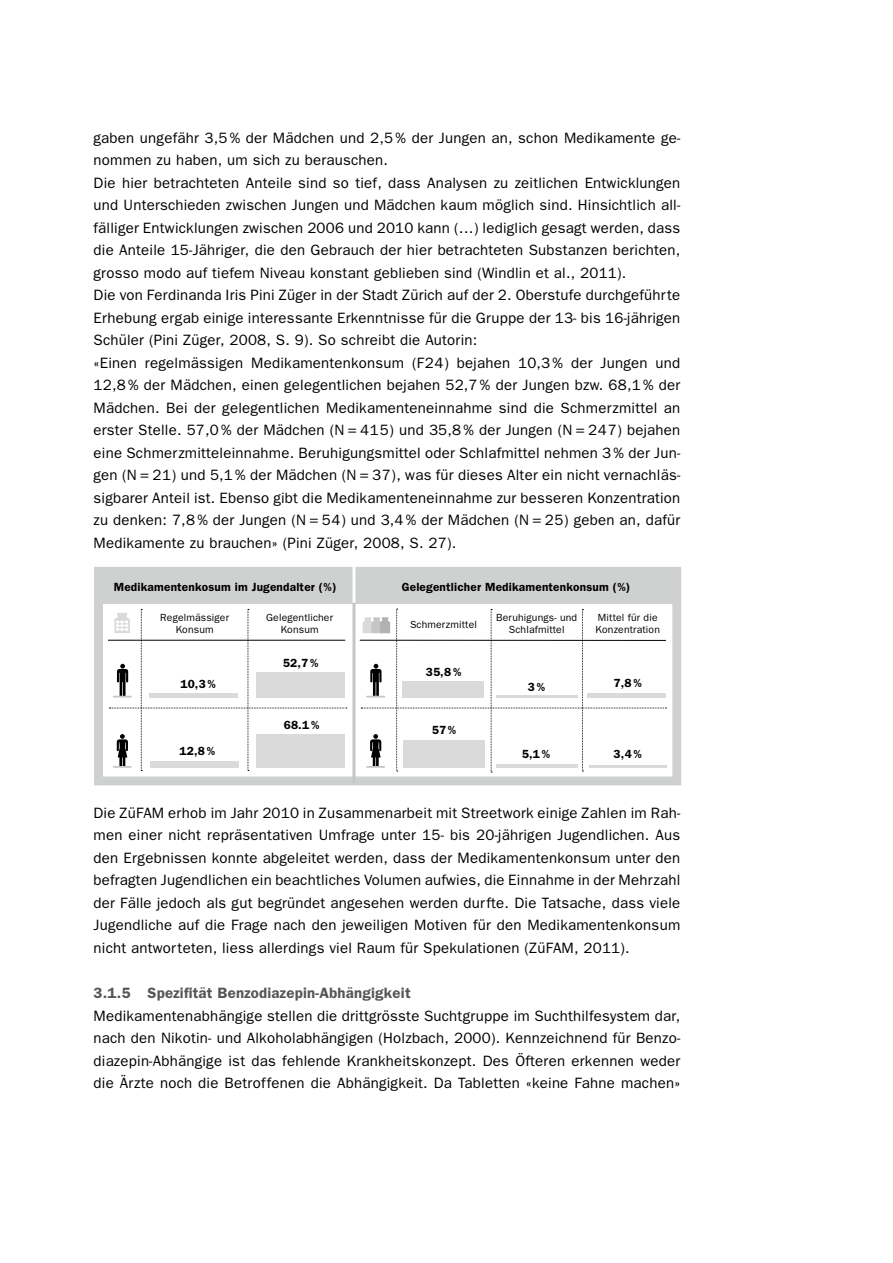
<style>
.page{position:relative;width:893px;height:1263px;background:#fff}
.page>*{position:absolute;margin:0;border:0;box-sizing:border-box;transform-origin:0 0}
.t1{font:15px/22.5px "Franklin Gothic";letter-spacing:.015em;color:#000;text-align:justify}
.t2{font:600 15px "Franklin Gothic";letter-spacing:.015em;color:#565656}
.t3{font:600 11.85px "Franklin Gothic";letter-spacing:.015em;color:#000}
.t4{font:10.35px/12.5px "Franklin Gothic";letter-spacing:.015em;color:#000;text-align:center}
</style>
<div class="page">
<div style="left:97px;top:570px;width:580px;height:33px;background:#cfd0d0"></div>
<div style="left:94px;top:567px;width:587px;height:218px;border:9px solid #cfd0d0"></div>
<hr style="left:352px;top:572px;width:3px;height:211px;background:#c5c6c6">
<hr style="left:352px;top:564px;width:3px;height:39px;background:#fff">
<hr style="left:108px;top:640px;width:237px;height:1px;background:#000">
<hr style="left:360px;top:640px;width:306px;height:1px;background:#000">
<svg style="left:109px;top:609px;width:238px;height:162px"></svg>
<div style="left:257px;top:672px;width:88px;height:26px;background:#dadada"></div>
<div style="left:257px;top:734px;width:88px;height:33px;background:#dadada"></div>
<div style="left:151px;top:761px;width:88px;height:6px;background:#dadada"></div>
<div style="left:150px;top:693px;width:88px;height:5px;background:#dadada"></div>
<svg style="left:361px;top:609px;width:305px;height:164px"></svg>
<p class="t1" style="left:94px;top:127px;width:588px;text-align:left">gaben ungefähr 3,5 % der Mädchen und 2,5 % der Jungen an, schon Medikamente ge&shy;nommen zu haben, um sich zu berauschen.<br>Die hier betrachteten Anteile sind so tief, dass Analysen zu zeitlichen Entwicklungen und Unterschieden zwischen Jungen und Mädchen kaum möglich sind. Hinsichtlich all&shy;fälliger Entwicklungen zwischen 2006 und 2010 kann (…) lediglich gesagt werden, dass die Anteile 15-Jähriger, die den Gebrauch der hier betrachteten Substanzen berichten, grosso modo auf tiefem Niveau konstant geblieben sind (Windlin et al., 2011).<br>Die von Ferdinanda Iris Pini Züger in der Stadt Zürich auf der 2. Oberstufe durchgeführte Erhebung ergab einige interessante Erkenntnisse für die Gruppe der 13- bis 16-jährigen Schüler (Pini Züger, 2008, S. 9). So schreibt die Autorin:<br>«Einen regelmässigen Medikamentenkonsum (F24) bejahen 10,3 % der Jungen und 12,8 % der Mädchen, einen gelegentlichen bejahen 52,7 % der Jungen bzw. 68,1 % der Mädchen. Bei der gelegentlichen Medikamenteneinnahme sind die Schmerzmittel an erster Stelle. 57,0 % der Mädchen (N = 415) und 35,8 % der Jungen (N = 247) bejahen eine Schmerzmitteleinnahme. Beruhigungsmittel oder Schlafmittel nehmen 3 % der Jun&shy;gen (N = 21) und 5,1 % der Mädchen (N = 37), was für dieses Alter ein nicht vernachläs&shy;sigbarer Anteil ist. Ebenso gibt die Medikamenteneinnahme zur besseren Konzentration zu denken: 7,8 % der Jungen (N = 54) und 3,4 % der Mädchen (N = 25) geben an, dafür Medikamente zu brauchen» (Pini Züger, 2008, S. 27).</p>
<p class="t3" style="left:114px;top:580px;width:224px">Medikamentenkosum im Jugendalter (%)</p>
<p class="t3" style="left:402px;top:580px;width:230px">Gelegentlicher Medikamentenkonsum (%)</p>
<p class="t4" style="left:160px;top:611px;width:70px">Regelmässiger<br>Konsum</p>
<p class="t4" style="left:266px;top:611px;width:68px">Gelegentlicher<br>Konsum</p>
<p class="t4" style="left:410px;top:618px;width:68px">Schmerzmittel</p>
<p class="t4" style="left:496px;top:611px;width:82px">Beruhigungs- und<br>Schlafmittel</p>
<p class="t4" style="left:596px;top:611px;width:66px;text-align:left">Mittel für die<br>Konzentration</p>
<p class="t3" style="left:180px;top:677px;width:37px">10,3 %</p>
<p class="t3" style="left:180px;top:744px;width:37px">12,8 %</p>
<p class="t3" style="left:283px;top:656px;width:37px">52,7 %</p>
<p class="t3" style="left:284px;top:718px;width:37px">68.1 %</p>
<p class="t3" style="left:426px;top:665px;width:37px">35,8 %</p>
<p class="t3" style="left:432px;top:723px;width:26px">57%</p>
<p class="t3" style="left:528px;top:680px;width:19px">3%</p>
<p class="t3" style="left:613px;top:676px;width:30px">7,8 %</p>
<p class="t3" style="left:522px;top:747px;width:30px">5,1 %</p>
<p class="t3" style="left:614px;top:747px;width:30px">3,4 %</p>
<p class="t1" style="left:94px;top:802px;width:588px">Die ZüFAM erhob im Jahr 2010 in Zusammenarbeit mit Streetwork einige Zahlen im Rah&shy;men einer nicht repräsentativen Umfrage unter 15- bis 20-jährigen Jugendlichen. Aus den Ergebnissen konnte abgeleitet werden, dass der Medikamentenkonsum unter den befragten Jugendlichen ein beachtliches Volumen aufwies, die Einnahme in der Mehrzahl der Fälle jedoch als gut begründet angesehen werden durfte. Die Tatsache, dass viele Jugendliche auf die Frage nach den jeweiligen Motiven für den Medikamentenkonsum nicht antworteten, liess allerdings viel Raum für Spekulationen (ZüFAM, 2011).</p>
<p class="t2" style="left:94px;top:984px;width:319px">3.1.5 Spezifität Benzodiazepin-Abhängigkeit</p>
<p class="t1" style="left:94px;top:1004px;width:588px">Medikamentenabhängige stellen die drittgrösste Suchtgruppe im Suchthilfesystem dar, nach den Nikotin- und Alkoholabhängigen (Holzbach, 2000). Kennzeichnend für Benzo&shy;diazepin-Abhängige ist das fehlende Krankheitskonzept. Des Öfteren erkennen weder die Ärzte noch die Betroffenen die Abhängigkeit. Da Tabletten «keine Fahne machen»</p>
</div>
